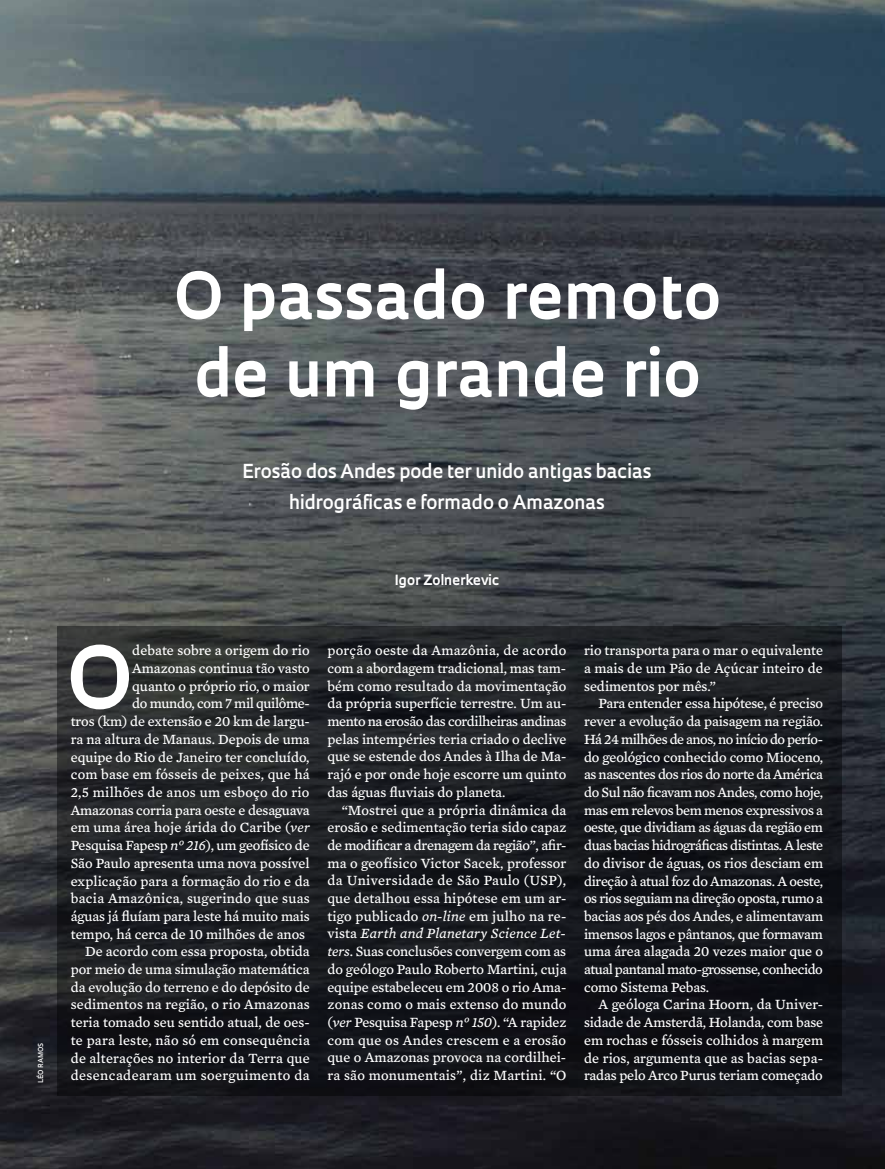
<style>
.page{position:relative;width:885px;height:1169px;background:#fff}
.page>*{position:absolute;margin:0;border:0;box-sizing:border-box;transform-origin:0 0}
.t1{font:700 83.55px "Oculum";color:#fff}
.t2{font:700 62.7px/77.7px "Oculum";color:#fff;text-align:center}
.t3{font:600 18.75px/30.9px "Oculum";letter-spacing:-.015em;color:#fff;text-align:center}
.t4{font:14.4px/17.7px "Mercury Text G4";color:#fff;text-align:justify}
.t5{font:14.4px "Mercury Text G4";letter-spacing:.02em;color:#fff}
.t6{font:14.4px "Mercury Text G4";letter-spacing:.03em;color:#fff}
.t7{font:14.4px "Mercury Text G4";letter-spacing:-.025em;color:#fff}
.t8{font:700 13.65px "Oculum";letter-spacing:-.005em;color:#fff}
.t9{font:600 6.75px "Oculum";letter-spacing:.02em;color:#fff}
.s1{font-style:italic}
</style>
<div class="page">
<img style="left:0;top:0;width:885px;height:1168px">
<svg style="left:57px;top:626px;width:785px;height:470px;background:#1a1b20"></svg>
<svg style="left:800px;top:1126px;width:7px;height:7px"></svg>
<p class="t9" style="left:36px;top:1083px;width:42px;rotate:-90deg">léo ramos</p>
<h2 class="t2" style="left:173px;top:253px;width:549px">O passado remoto de um grande rio</h2>
<h3 class="t3" style="left:242px;top:455px;width:411px">Erosão dos Andes pode ter unido antigas bacias hidrográficas e formado o Amazonas</h3>
<p class="t8" style="left:395px;top:570px;width:106px">Igor Zolnerkevic</p>
<h1 class="t1" style="left:66px;top:620px;width:67px">O</h1>
<p class="t4" style="left:132px;top:641px;width:179px">debate sobre a origem do rio</p>
<p class="t4" style="left:132px;top:658px;width:179px">Amazonas continua tão vasto</p>
<p class="t4" style="left:132px;top:676px;width:179px">quanto o próprio rio, o maior</p>
<p class="t7" style="left:132px;top:693px;width:179px">do mundo, com 7 mil quilôme-</p>
<p class="t4" style="left:71px;top:711px;width:241px">tros (km) de extensão e 20 km de largu-</p>
<p class="t4" style="left:71px;top:729px;width:240px">ra na altura de Manaus. Depois de uma</p>
<p class="t4" style="left:71px;top:747px;width:240px">equipe do Rio de Janeiro ter concluído,</p>
<p class="t4" style="left:71px;top:765px;width:240px">com base em fósseis de peixes, que há</p>
<p class="t5" style="left:71px;top:781px;width:240px">2,5 milhões de anos um esboço do rio</p>
<p class="t4" style="left:71px;top:800px;width:240px">Amazonas corria para oeste e desaguava</p>
<p class="t4" style="left:71px;top:818px;width:241px">em uma área hoje árida do Caribe (<span class="s1">ver</span></p>
<p class="t4" style="left:71px;top:835px;width:240px">Pesquisa Fapesp <span class="s1">nº 216</span>), um geofísico de</p>
<p class="t4" style="left:71px;top:853px;width:240px">São Paulo apresenta uma nova possível</p>
<p class="t4" style="left:71px;top:871px;width:240px">explicação para a formação do rio e da</p>
<p class="t5" style="left:71px;top:887px;width:241px">bacia Amazônica, sugerindo que suas</p>
<p class="t4" style="left:71px;top:906px;width:240px">águas já fluíam para leste há muito mais</p>
<p class="t4" style="left:71px;top:924px;width:236px">tempo, há cerca de 10 milhões de anos</p>
<p class="t4" style="left:85px;top:941px;width:226px">De acordo com essa proposta, obtida</p>
<p class="t4" style="left:71px;top:959px;width:240px">por meio de uma simulação matemática</p>
<p class="t4" style="left:71px;top:977px;width:240px">da evolução do terreno e do depósito de</p>
<p class="t4" style="left:71px;top:995px;width:240px">sedimentos na região, o rio Amazonas</p>
<p class="t4" style="left:71px;top:1012px;width:240px">teria tomado seu sentido atual, de oes-</p>
<p class="t4" style="left:71px;top:1030px;width:241px">te para leste, não só em consequência</p>
<p class="t4" style="left:71px;top:1048px;width:241px">de alterações no interior da Terra que</p>
<p class="t6" style="left:71px;top:1064px;width:241px">desencadearam um soerguimento da</p>
<p class="t4" style="left:327px;top:640px;width:241px">porção oeste da Amazônia, de acordo com a abordagem tradicional, mas tam&shy;bém como resultado da movimentação da própria superfície terrestre. Um au&shy;mento na erosão das cordilheiras andinas pelas intempéries teria criado o declive que se estende dos Andes à Ilha de Ma&shy;rajó e por onde hoje escorre um quinto das águas fluviais do planeta.</p>
<p class="t4" style="left:327px;top:800px;width:241px;text-indent:14px">“Mostrei que a própria dinâmica da erosão e sedimentação teria sido capaz de modificar a drenagem da região”, afir&shy;ma o geofísico Victor Sacek, professor da Universidade de São Paulo (USP), que detalhou essa hipótese em um ar&shy;tigo publicado <span class="s1">on-line</span> em julho na re&shy;vista <span class="s1">Earth and Planetary Science Let&shy;ters</span>. Suas conclusões convergem com as do geólogo Paulo Roberto Martini, cuja equipe estabeleceu em 2008 o rio Ama&shy;zonas como o mais extenso do mundo (<span class="s1">ver</span> Pesquisa Fapesp <span class="s1">nº 150</span>). “A rapidez com que os Andes crescem e a erosão que o Amazonas provoca na cordilhei&shy;ra são monumentais”, diz Martini. “O</p>
<p class="t4" style="left:584px;top:641px;width:240px">rio transporta para o mar o equivalente a mais de um Pão de Açúcar inteiro de sedimentos por mês.”</p>
<p class="t4" style="left:584px;top:694px;width:241px;text-indent:14px">Para entender essa hipótese, é preciso rever a evolução da paisagem na região.<br>Há 24 milhões de anos, no início do perío&shy;do geológico conhecido como Mioceno, as nascentes dos rios do norte da América do Sul não ficavam nos Andes, como hoje, mas em relevos bem menos expressivos a oeste, que dividiam as águas da região em duas bacias hidrográficas distintas. A leste do divisor de águas, os rios desciam em direção à atual foz do Amazonas. A oeste, os rios seguiam na direção oposta, rumo a bacias aos pés dos Andes, e alimentavam imensos lagos e pântanos, que formavam uma área alagada 20 vezes maior que o atual pantanal mato-grossense, conhecido como Sistema Pebas.</p>
<p class="t4" style="left:584px;top:995px;width:241px;text-indent:14px">A geóloga Carina Hoorn, da Univer&shy;sidade de Amsterdã, Holanda, com base em rochas e fósseis colhidos à margem de rios, argumenta que as bacias sepa&shy;radas pelo Arco Purus teriam começado</p>
</div>
